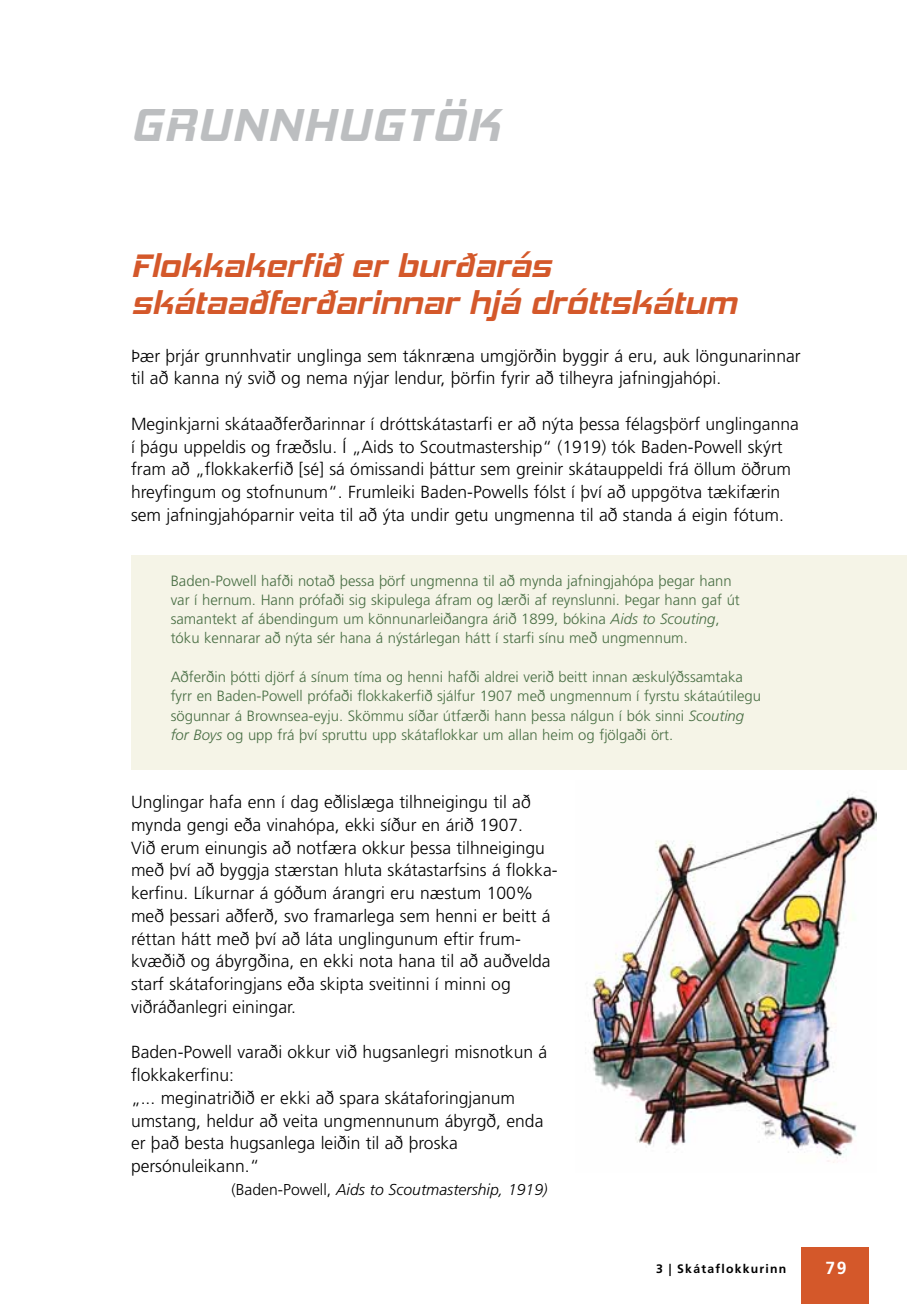
<style>
.page{position:relative;width:907px;height:1304px;background:#fff}
.page>*{position:absolute;margin:0;border:0;box-sizing:border-box;transform-origin:0 0}
.t1{font:italic 700 47.25px "Hemi Head Rg";letter-spacing:.05em;color:#bcbec0}
.t2{font:italic 700 33.25px/36.8px "Hemi Head Rg";color:#d4582a}
.t3{font:300 17.5px/22.8px "Frutiger";color:#000}
.t4{font:700 17.5px "Frutiger";color:#fff}
.t5{font:italic 300 15.75px "Frutiger";color:#000}
.t6{font:300 14.88px/19.2px "Frutiger";color:#496e44}
.t7{font:700 12.25px "Frutiger";letter-spacing:.1em;color:#000}
.s1{font-style:italic}
.s2{font-style:normal}
</style>
<div class="page">
<div style="left:801px;top:1247px;width:68px;height:57px;background:#d4582a"></div>
<div style="left:131px;top:555px;width:776px;height:214px;background:#f5f4e7"></div>
<img style="left:585px;top:794px;width:292px;height:369px">
<h1 class="t1" style="left:131px;top:97px;width:207px">grunnhug</h1>
<h1 class="t1" style="left:405px;top:97px;width:63px">tök</h1>
<h2 class="t2" style="left:131px;top:248px;width:603px">Flokkakerfið er burðarás skátaaðferðarinnar hjá dróttskátum</h2>
<p class="t3" style="left:131px;top:344px;width:671px">Þær þrjár grunnhvatir unglinga sem táknræna umgjörðin byggir á eru, auk löngunarinnar til að kanna ný svið og nema nýjar lendur, þörfin fyrir að tilheyra jafningjahópi.</p>
<p class="t3" style="left:131px;top:413px;width:669px">Meginkjarni skátaaðferðarinnar í dróttskátastarfi er að nýta þessa félagsþörf unglinganna í þágu uppeldis og fræðslu. Í „Aids to Scoutmastership“ (1919) tók Baden-Powell skýrt fram að „flokkakerfið [sé] sá ómissandi þáttur sem greinir skátauppeldi frá öllum öðrum hreyfingum og stofnunum“. Frumleiki Baden-Powells fólst í því að uppgötva tækifærin sem jafningjahóparnir veita til að ýta undir getu ungmenna til að standa á eigin fótum.</p>
<p class="t6" style="left:171px;top:571px;width:571px">Baden-Powell hafði notað þessa þörf ungmenna til að mynda jafningjahópa þegar hann var í hernum. Hann prófaði sig skipulega áfram og lærði af reynslunni. Þegar hann gaf út samantekt af ábendingum um könnunarleiðangra árið 1899, bókina <span class="s1">Aids to Scouting</span>, tóku kennarar að nýta sér hana á nýstárlegan hátt í starfi sínu með ungmennum.</p>
<p class="t6" style="left:171px;top:667px;width:592px">Aðferðin þótti djörf á sínum tíma og henni hafði aldrei verið beitt innan æskulýðssamtaka fyrr en Baden-Powell prófaði flokkakerfið sjálfur 1907 með ungmennum í fyrstu skátaútilegu sögunnar á Brownsea-eyju. Skömmu síðar útfærði hann þessa nálgun í bók sinni <span class="s1">Scouting for Boys</span> og upp frá því spruttu upp skátaflokkar um allan heim og fjölgaði ört.</p>
<p class="t3" style="left:131px;top:791px;width:427px">Unglingar hafa enn í dag eðlislæga tilhneigingu til að mynda gengi eða vinahópa, ekki síður en árið 1907.<br>Við erum einungis að notfæra okkur þessa tilhneigingu með því að byggja stærstan hluta skátastarfsins á flokka&shy;kerfinu. Líkurnar á góðum árangri eru næstum 100% með þessari aðferð, svo framarlega sem henni er beitt á réttan hátt með því að láta unglingunum eftir frum&shy;kvæðið og ábyrgðina, en ekki nota hana til að auðvelda starf skátaforingjans eða skipta sveitinni í minni og viðráðanlegri einingar.</p>
<p class="t3" style="left:131px;top:1041px;width:418px">Baden-Powell varaði okkur við hugsanlegri misnotkun á flokkakerfinu:<br>„... meginatriðið er ekki að spara skátaforingjanum umstang, heldur að veita ungmennunum ábyrgð, enda er það besta hugsanlega leiðin til að þroska persónuleikann.“</p>
<p class="t5" style="left:231px;top:1180px;width:317px"><span class="s2">(Baden-Powell,</span> Aids to Scoutmastership, 1919)</p>
<p class="t7" style="left:656px;top:1261px;width:132px">3 | Skátaflokkurinn</p>
<p class="t4" style="left:825px;top:1257px;width:23px">79</p>
</div>
